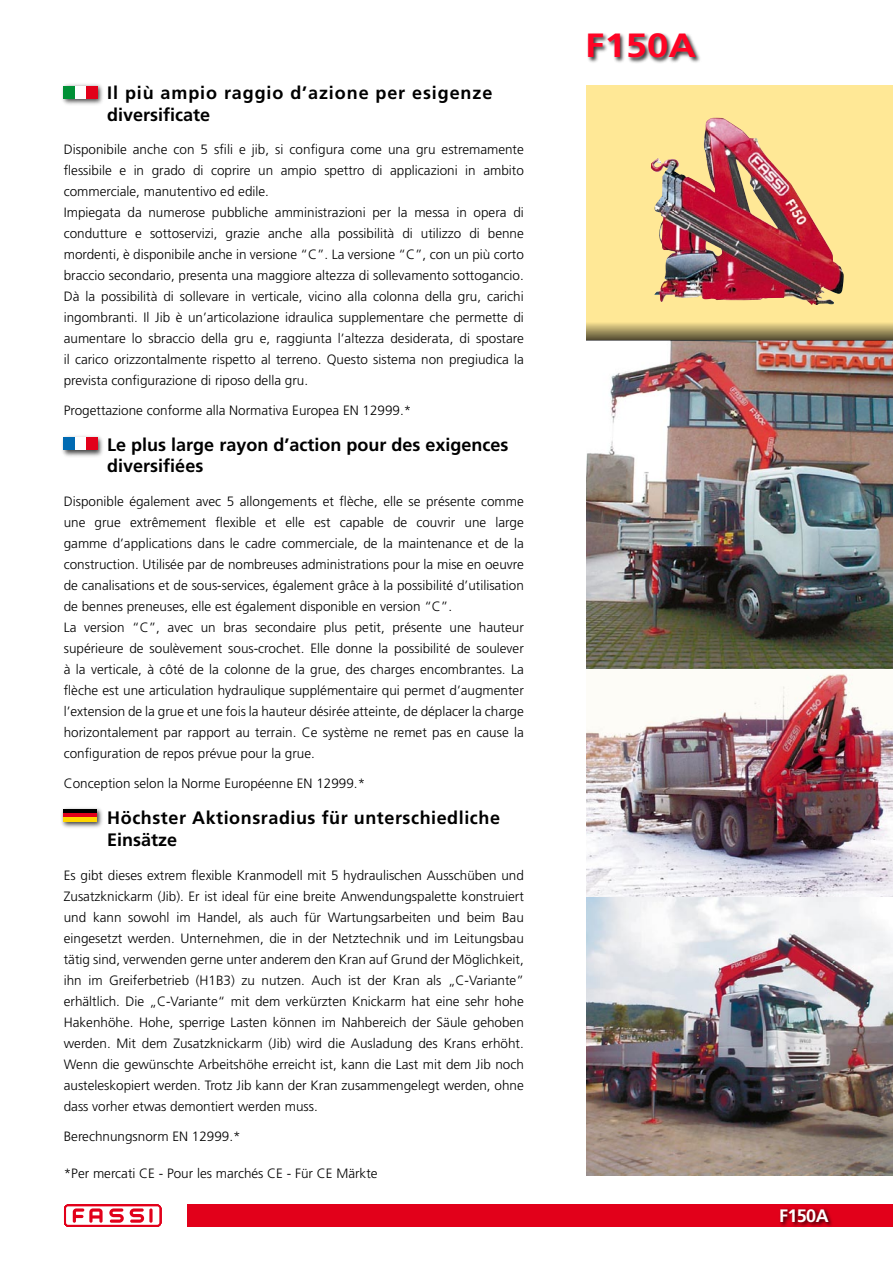
<style>
.page{position:relative;width:893px;height:1263px;background:#fff}
.page>*{position:absolute;margin:0;border:0;box-sizing:border-box;transform-origin:0 0}
.t1{font:700 33.6px "Frutiger";color:#ff0425;scale:1.14 1}
.t2{font:700 18px/21.6px "Frutiger";color:#000}
.t3{font:700 18px/21.6px "Frutiger";letter-spacing:.05em;color:#000}
.t4{font:700 18px/21.6px "Frutiger";letter-spacing:.03em;color:#000}
.t5{font:700 18px "Frutiger";letter-spacing:-.035em;color:#fff}
.t6{font:300 13.5px/21px "Frutiger";color:#000}
</style>
<div class="page">
<div style="left:587px;top:85px;width:306px;height:271px;background:#ffe896"></div>
<img style="left:587px;top:668px;width:306px;height:229px">
<img style="left:587px;top:897px;width:306px;height:279px">
<img style="left:587px;top:340px;width:306px;height:328px">
<img style="left:651px;top:118px;width:193px;height:187px">
<div style="left:64px;top:1204px;width:97px;height:23px;border:1px solid #e2001a;border-radius:4px"></div>
<svg style="left:149px;top:1208px;width:4px;height:15px"></svg>
<svg style="left:130px;top:1208px;width:14px;height:15px"></svg>
<svg style="left:109px;top:1208px;width:15px;height:15px"></svg>
<svg style="left:73px;top:1208px;width:30px;height:15px"></svg>
<div style="left:188px;top:1204px;width:705px;height:23px;background:#e2001a"></div>
<div style="left:61px;top:434px;width:44px;height:24px;background:#000;opacity:.75"></div>
<div style="left:64px;top:437px;width:11px;height:13px;background:#006ab2"></div>
<div style="left:75px;top:437px;width:11px;height:13px;background:#fff"></div>
<div style="left:86px;top:437px;width:11px;height:13px;background:#e2001a"></div>
<div style="left:60px;top:806px;width:45px;height:24px;background:#000;opacity:.75"></div>
<hr style="left:63px;top:809px;width:34px;height:4px;background:#000">
<div style="left:63px;top:813px;width:34px;height:5px;background:#e2001a"></div>
<hr style="left:63px;top:818px;width:34px;height:4px;background:#ffd500">
<div style="left:61px;top:83px;width:44px;height:23px;background:#000;opacity:.75"></div>
<div style="left:64px;top:86px;width:11px;height:13px;background:#009036"></div>
<div style="left:75px;top:86px;width:11px;height:13px;background:#fff"></div>
<div style="left:86px;top:86px;width:11px;height:13px;background:#e2001a"></div>
<svg style="left:587px;top:323px;width:305px;height:17px;background:#a0925e"></svg>
<svg style="left:892px;top:323px;width:1px;height:17px"></svg>
<div style="left:778px;top:1207px;width:56px;height:21px;background:#000;opacity:.8"></div>
<div style="left:586px;top:31px;width:115px;height:33px;background:#000;opacity:.8"></div>
<h2 class="t3" style="left:107px;top:82px;width:387px">Il più ampio raggio d’azione per esigenze diversificate</h2>
<p class="t6" style="left:64px;top:139px;width:462px">Disponibile anche con 5 sfili e jib, si configura come una gru estremamente flessibile e in grado di coprire un ampio spettro di applicazioni in ambito commerciale, manutentivo ed edile.<br>Impiegata da numerose pubbliche amministrazioni per la messa in opera di condutture e sottoservizi, grazie anche alla possibilità di utilizzo di benne mordenti, è disponibile anche in versione “C”. La versione “C”, con un più corto braccio secondario, presenta una maggiore altezza di sollevamento sottogancio.<br>Dà la possibilità di sollevare in verticale, vicino alla colonna della gru, carichi ingombranti. Il Jib è un’articolazione idraulica supplementare che permette di aumentare lo sbraccio della gru e, raggiunta l’altezza desiderata, di spostare il carico orizzontalmente rispetto al terreno. Questo sistema non pregiudica la prevista configurazione di riposo della gru.</p>
<p class="t6" style="left:64px;top:400px;width:349px">Progettazione conforme alla Normativa Europea EN 12999.*</p>
<h2 class="t2" style="left:107px;top:434px;width:403px">Le plus large rayon d’action pour des exigences diversifiées</h2>
<p class="t6" style="left:64px;top:491px;width:462px">Disponible également avec 5 allongements et flèche, elle se présente comme une grue extrêmement flexible et elle est capable de couvrir une large gamme d’applications dans le cadre commerciale, de la maintenance et de la construction. Utilisée par de nombreuses administrations pour la mise en oeuvre de canalisations et de sous-services, également grâce à la possibilité d’utilisation de bennes preneuses, elle est également disponible en version “C”.<br>La version “C”, avec un bras secondaire plus petit, présente une hauteur supérieure de soulèvement sous-crochet. Elle donne la possibilité de soulever à la verticale, à côté de la colonne de la grue, des charges encombrantes. La flèche est une articulation hydraulique supplémentaire qui permet d’augmenter l’extension de la grue et une fois la hauteur désirée atteinte, de déplacer la charge horizontalement par rapport au terrain. Ce système ne remet pas en cause la configuration de repos prévue pour la grue.</p>
<p class="t6" style="left:64px;top:773px;width:303px">Conception selon la Norme Européenne EN 12999.*</p>
<h2 class="t4" style="left:107px;top:807px;width:394px">Höchster Aktionsradius für unterschiedliche<br>Einsätze</h2>
<p class="t6" style="left:64px;top:865px;width:462px;text-align:justify">Es gibt dieses extrem flexible Kranmodell mit 5 hydraulischen Ausschüben und Zusatzknickarm (Jib). Er ist ideal für eine breite Anwendungspalette konstruiert und kann sowohl im Handel, als auch für Wartungsarbeiten und beim Bau eingesetzt werden. Unternehmen, die in der Netztechnik und im Leitungsbau tätig sind, verwenden gerne unter anderem den Kran auf Grund der Möglichkeit, ihn im Greiferbetrieb (H1B3) zu nutzen. Auch ist der Kran als „C-Variante” erhältlich. Die „C-Variante“ mit dem verkürzten Knickarm hat eine sehr hohe Hakenhöhe. Hohe, sperrige Lasten können im Nahbereich der Säule gehoben werden. Mit dem Zusatzknickarm (Jib) wird die Ausladung des Krans erhöht.<br>Wenn die gewünschte Arbeitshöhe erreicht ist, kann die Last mit dem Jib noch austeleskopiert werden. Trotz Jib kann der Kran zusammengelegt werden, ohne dass vorher etwas demontiert werden muss.</p>
<p class="t6" style="left:64px;top:1126px;width:178px">Berechnungsnorm EN 12999.*</p>
<p class="t6" style="left:64px;top:1163px;width:315px">*Per mercati CE - Pour les marchés CE - Für CE Märkte</p>
<h1 class="t1" style="left:585px;top:26px;width:99px">F150A</h1>
<h2 class="t5" style="left:779px;top:1205px;width:51px">F150A</h2>
</div>
